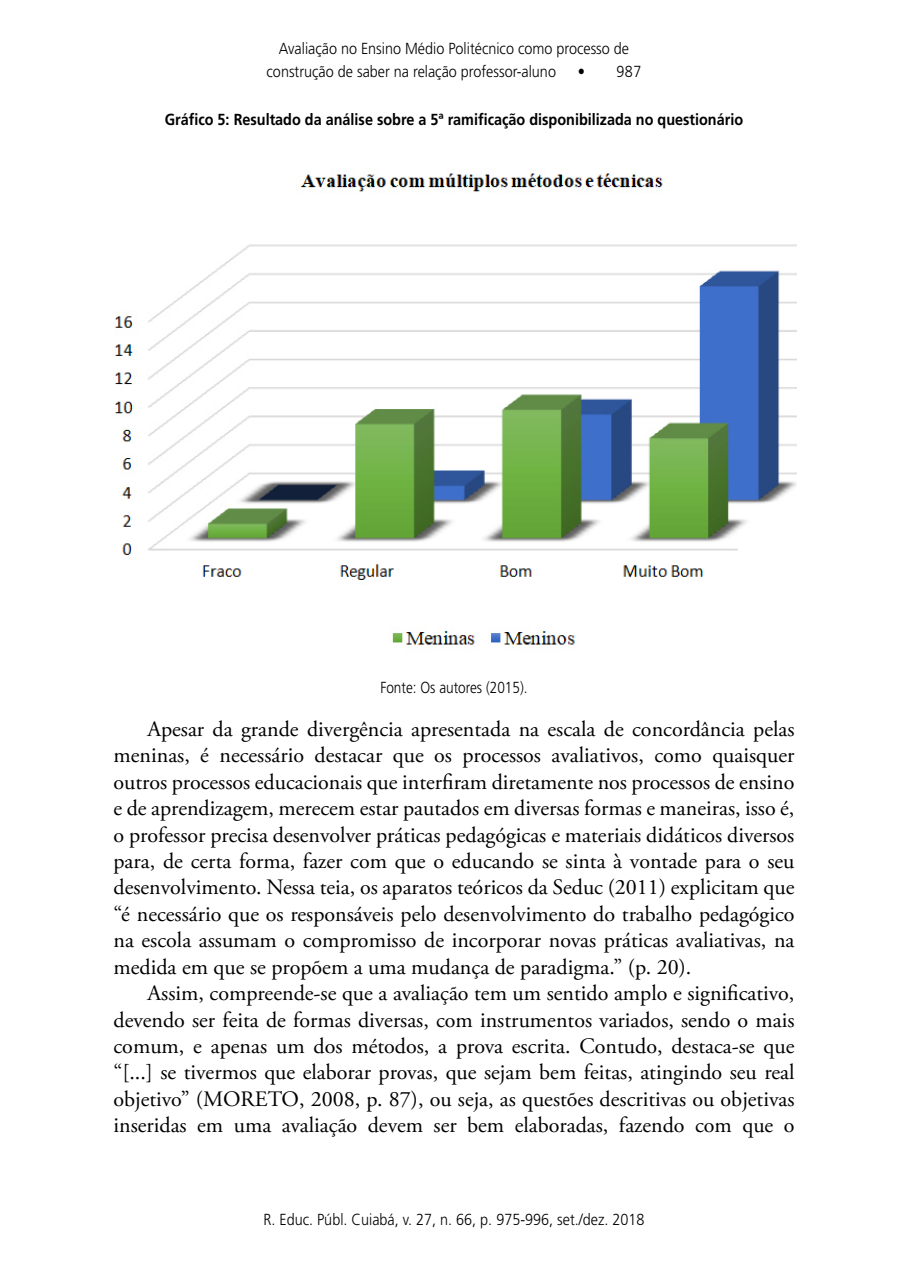
<style>
.page{position:relative;width:908px;height:1276px;background:#fff}
.page>*{position:absolute;margin:0;border:0;box-sizing:border-box;transform-origin:0 0}
._00_CORPO_Texto_EDUC{font:22px/26.4px "Adobe Garamond Pro";color:#000;text-align:justify}
._04_LEGENDA_EDUCA{font:300 16px/22.6px "Frutiger LT Std";color:#000;scale:.9 1}
._04_Tabela_TÍTULO_ED{font:700 16px "Frutiger LT Std";color:#000;scale:.9 1}
._04_LEGENDA_EDUCA-2{font:300 16px "Frutiger LT Std";color:#000;scale:.85 1}
</style>
<div class="page">
<img style="left:115px;top:173px;width:681px;height:472px">
<p class="_04_LEGENDA_EDUCA" style="left:266px;top:37px;width:404px;text-indent:12px">Avaliação no Ensino Médio Politécnico como processo de construção de saber na relação professor-aluno</p>
<p class="_04_LEGENDA_EDUCA" style="left:577px;top:60px;width:72px">• 987</p>
<p class="_04_Tabela_TÍTULO_ED" style="left:165px;top:110px;width:644px">Gráfico 5: Resultado da análise sobre a 5ª ramificação disponibilizada no questionário</p>
<p class="_04_LEGENDA_EDUCA-2" style="left:380px;top:678px;width:175px">Fonte: Os autores (2015).</p>
<p class="_00_CORPO_Texto_EDUC" style="left:113px;top:716px;width:682px;text-indent:34px">Apesar da grande divergência apresentada na escala de concordância pelas meninas, é necessário destacar que os processos avaliativos, como quaisquer outros processos educacionais que interfiram diretamente nos processos de ensino e de aprendizagem, merecem estar pautados em diversas formas e maneiras, isso é, o professor precisa desenvolver práticas pedagógicas e materiais didáticos diversos para, de certa forma, fazer com que o educando se sinta à vontade para o seu desenvolvimento. Nessa teia, os aparatos teóricos da Seduc (2011) explicitam que “é necessário que os responsáveis pelo desenvolvimento do trabalho pedagógico na escola assumam o compromisso de incorporar novas práticas avaliativas, na medida em que se propõem a uma mudança de paradigma.” (p. 20).</p>
<p class="_00_CORPO_Texto_EDUC" style="left:113px;top:980px;width:682px;text-indent:34px">Assim, compreende-se que a avaliação tem um sentido amplo e significativo, devendo ser feita de formas diversas, com instrumentos variados, sendo o mais comum, e apenas um dos métodos, a prova escrita. Contudo, destaca-se que “[...] se tivermos que elaborar provas, que sejam bem feitas, atingindo seu real objetivo” (MORETO, 2008, p. 87), ou seja, as questões descritivas ou objetivas inseridas em uma avaliação devem ser bem elaboradas, fazendo com que o</p>
<p class="_04_LEGENDA_EDUCA" style="left:263px;top:1208px;width:425px">R. Educ. Públ. Cuiabá, v. 27, n. 66, p. 975-996, set./dez. 2018</p>
</div>
